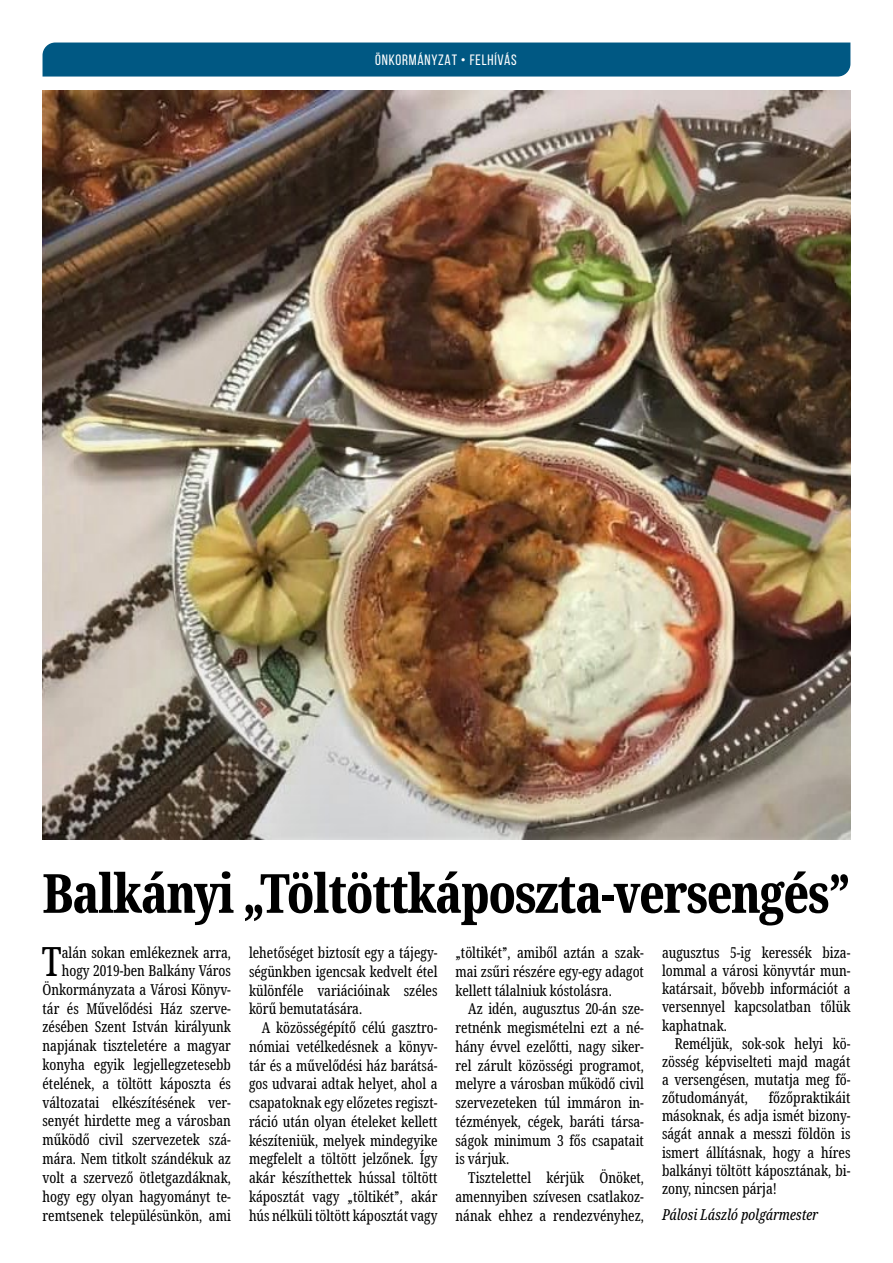
<style>
.page{position:relative;width:893px;height:1263px;background:#fff}
.page>*{position:absolute;margin:0;border:0;box-sizing:border-box;transform-origin:0 0}
.t1{font:800 extra-condensed 54px "Noto Serif";letter-spacing:-.02em;color:#000}
.t2{font:extra-condensed 40.2px "Noto Serif";color:#000}
.t3{font:extra-condensed 15px/18.8px "Noto Serif";color:#000;text-align:justify}
.t4{font:italic extra-condensed 15px "Noto Serif";color:#000}
.t5{font:15px "Bebas Neue";letter-spacing:.05em;color:#fff}
</style>
<div class="page">
<div style="left:43px;top:43px;width:807px;height:34px;background:#005883"></div>
<img style="left:43px;top:90px;width:807px;height:750px">
<p class="t5" style="left:375px;top:52px;width:143px">ÖNKORMÁNYZAT • FELHÍVÁS</p>
<h1 class="t1" style="left:43px;top:855px;width:809px">Balkányi „Töltöttkáposzta-versengés”</h1>
<p class="t3" style="left:43px;top:944px;width:190px;text-align:right">alán sokan emlékeznek arra, hogy 2019-ben Balkány Város<br>Önkormányzata a Városi Könyv&shy;tár és Művelődési Ház szerve&shy;zésében Szent István királyunk napjának tiszteletére a magyar konyha egyik legjellegzetesebb ételének, a töltött káposzta és változatai elkészítésének ver&shy;senyét hirdette meg a városban működő civil szervezetek szá&shy;mára. Nem titkolt szándékuk az volt a szervező ötletgazdáknak, hogy egy olyan hagyományt te&shy;remtsenek településünkön, ami</p>
<p class="t3" style="left:249px;top:944px;width:190px">lehetőséget biztosít egy a tájegy&shy;ségünkben igencsak kedvelt étel különféle variációinak széles körű bemutatására.</p>
<h2 class="t2" style="left:42px;top:934px;width:21px">T</h2>
<p class="t3" style="left:249px;top:1019px;width:190px;text-indent:13px">A közösségépítő célú gasztro&shy;nómiai vetélkedésnek a könyv&shy;tár és a művelődési ház barátsá&shy;gos udvarai adtak helyet, ahol a csapatoknak egy előzetes regiszt&shy;ráció után olyan ételeket kellett készíteniük, melyek mindegyike megfelelt a töltött jelzőnek. Így akár készíthettek hússal töltött káposztát vagy „töltikét”, akár hús nélküli töltött káposztát vagy</p>
<p class="t3" style="left:455px;top:944px;width:190px">„töltikét”, amiből aztán a szak&shy;mai zsűri részére egy-egy adagot kellett tálalniuk kóstolásra.</p>
<p class="t3" style="left:455px;top:1000px;width:190px;text-indent:13px">Az idén, augusztus 20-án sze&shy;retnénk megismételni ezt a né&shy;hány évvel ezelőtti, nagy siker&shy;rel zárult közösségi programot, melyre a városban működő civil szervezeteken túl immáron in&shy;tézmények, cégek, baráti társa&shy;ságok minimum 3 fős csapatait is várjuk.</p>
<p class="t3" style="left:455px;top:1169px;width:190px;text-indent:13px">Tisztelettel kérjük Önöket, amennyiben szívesen csatlakoz&shy;nának ehhez a rendezvényhez,</p>
<p class="t3" style="left:662px;top:944px;width:190px;line-height:18.1px">augusztus 5-ig keressék biza&shy;lommal a városi könyvtár mun&shy;katársait, bővebb információt a versennyel kapcsolatban tőlük kaphatnak.</p>
<p class="t3" style="left:662px;top:1035px;width:190px;line-height:18.1px;text-indent:13px">Reméljük, sok-sok helyi kö&shy;zösség képviselteti majd magát a versengésen, mutatja meg fő&shy;zőtudományát,</p>
<p class="t3" style="left:662px;top:1089px;width:190px;line-height:18.1px;text-indent:107px">főzőpraktikáit másoknak, és adja ismét bizony&shy;ságát annak a messzi földön is ismert állításnak, hogy a híres balkányi töltött káposztának, bi&shy;zony, nincsen párja!</p>
<p class="t4" style="left:662px;top:1205px;width:158px">Pálosi László polgármester</p>
</div>
